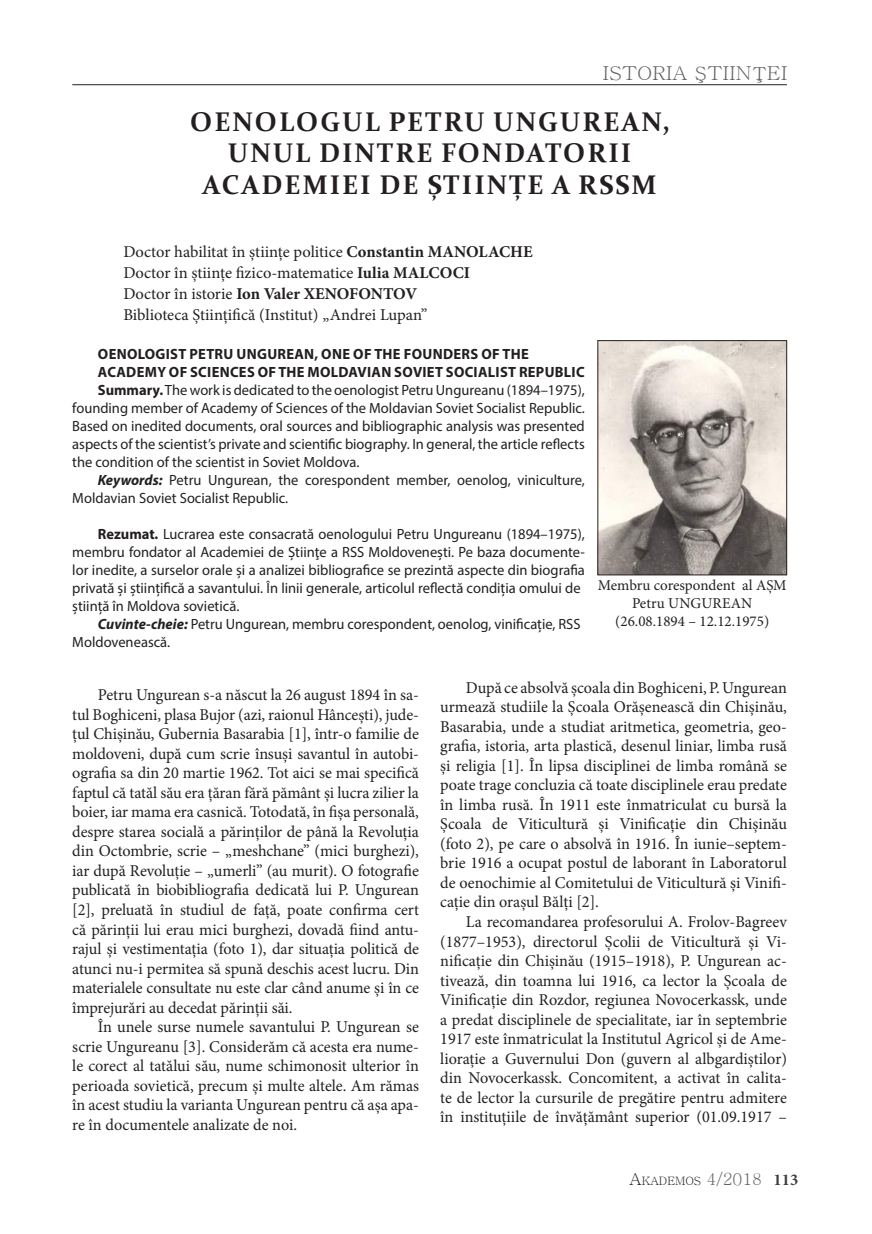
<style>
.page{position:relative;width:872px;height:1234px;background:#fff}
.page>*{position:absolute;margin:0;border:0;box-sizing:border-box;transform-origin:0 0}
.t1{font:700 27px/31.5px "Constantia";letter-spacing:.07em;color:#231f20;text-align:center}
.t2{font:19.2px "Batang";color:#636366;scale:1.06 1}
.t3{font:16.5px/19.5px "Minion Pro";color:#231f20;text-align:justify}
.t4{font:15px/18px "Minion Pro";color:#231f20;text-align:center}
.t5{font:14.85px/18px "Myriad Pro";color:#231f20}
.t6{font:700 14.85px "Myriad Pro";letter-spacing:.02em;color:#231f20}
.t7{font:11.55px "Batang";color:#231f20}
.s1{font-weight:700}
.s2{font-weight:700;font-style:italic}
.s3{font-size:16.5px}
.s4{font-size:16.5px;color:#636366}
.s5{font-family:"Minion Pro";font-weight:700;font-size:16.5px;color:#3e3e3f}
</style>
<div class="page">
<hr style="left:72px;top:84px;width:715px;height:1px;background:#231f20">
<img style="left:599px;top:342px;width:186px;height:231px">
<div style="left:597px;top:340px;width:190px;height:235px;border:1px solid #231f20"></div>
<p class="t2" style="left:602px;top:64px;width:176px">ISTORIA ŞTIINŢEI</p>
<h1 class="t1" style="left:190px;top:105px;width:481px">OENOLOGUL PETRU UNGUREAN,<br>UNUL DINTRE FONDATORII<br>ACADEMIEI DE ȘTIINȚE A RSSM</h1>
<p class="t3" style="left:123px;top:241px;width:411px;line-height:21px;text-align:left">Doctor habilitat în științe politice <span class="s1">Constantin MANOLACHE </span>Doctor în științe fizico-matematice <span class="s1">Iulia MALCOCI<br></span>Doctor în istorie <span class="s1">Ion Valer XENOFONTOV<br></span>Biblioteca Științifică (Institut) „Andrei Lupan”</p>
<p class="t6" style="left:98px;top:344px;width:432px">OENOLOGIST PETRU UNGUREAN, ONE OF THE FOUNDERS OF THE</p>
<p class="t6" style="left:98px;top:362px;width:488px">ACADEMY OF SCIENCES OF THE MOLDAVIAN SOVIET SOCIALIST REPUBLIC</p>
<p class="t5" style="left:98px;top:381px;width:488px"><span class="s1">Summary.</span> The work is dedicated to the oenologist Petru Ungureanu (1894–1975),</p>
<p class="t5" style="left:72px;top:399px;width:514px">founding member of Academy of Sciences of the Moldavian Soviet Socialist Republic.</p>
<p class="t5" style="left:72px;top:417px;width:514px">Based on inedited documents, oral sources and bibliographic analysis was presented</p>
<p class="t5" style="left:72px;top:435px;width:514px">aspects of the scientist’s private and scientific biography. In general, the article reflects</p>
<p class="t5" style="left:72px;top:453px;width:289px">the condition of the scientist in Soviet Moldova.</p>
<p class="t5" style="left:98px;top:471px;width:488px"><span class="s2">Keywords:</span> Petru Ungurean, the corespondent member, oenolog, viniculture,</p>
<p class="t5" style="left:72px;top:489px;width:217px">Moldavian Soviet Socialist Republic.</p>
<p class="t5" style="left:72px;top:525px;width:514px;text-indent:26px"><span class="s1">Rezumat.</span> Lucrarea este consacrată oenologului Petru Ungureanu (1894–1975), membru fondator al Academiei de Ştiinţe a RSS Moldovenești. Pe baza documente&shy;lor inedite, a surselor orale și a analizei bibliografice se prezintă aspecte din biografia privată și științifică a savantului. În linii generale, articolul reflectă condiția omului de știință în Moldova sovietică.</p>
<p class="t5" style="left:72px;top:615px;width:510px;text-indent:26px"><span class="s2">Cuvinte-cheie:</span> Petru Ungurean, membru corespondent, oenolog, vinificație, RSS<br>Moldovenească.</p>
<p class="t4" style="left:598px;top:576px;width:190px">Membru corespondent al AȘM<br>Petru UNGUREAN (26.08.1894 – 12.12.1975)</p>
<p class="t3" style="left:72px;top:685px;width:348px;text-indent:26px">Petru Ungurean s-a născut la 26 august 1894 în sa&shy;tul Boghiceni, plasa Bujor (azi, raionul Hâncești), jude&shy;țul Chișinău, Gubernia Basarabia [1], într-o familie de moldoveni, după cum scrie însuși savantul în autobi&shy;ografia sa din 20 martie 1962. Tot aici se mai specifică faptul că tatăl său era țăran fără pământ și lucra zilier la boier, iar mama era casnică. Totodată, în fișa personală, despre starea socială a părinților de până la Revoluția din Octombrie, scrie – „meshchane” (mici burghezi), iar după Revoluție – „umerli” (au murit). O fotografie publicată în biobibliografia dedicată lui P. Ungurean [2], preluată în studiul de față, poate confirma cert că părinții lui erau mici burghezi, dovadă fiind antu&shy;rajul și vestimentația (foto 1), dar situația politică de atunci nu-i permitea să spună deschis acest lucru. Din materialele consultate nu este clar când anume și în ce împrejurări au decedat părinții săi.</p>
<p class="t3" style="left:72px;top:1016px;width:348px;text-indent:26px">În unele surse numele savantului P. Ungurean se scrie Ungureanu [3]. Considerăm că acesta era nume&shy;le corect al tatălui său, nume schimonosit ulterior în perioada sovietică, precum și multe altele. Am rămas în acest studiu la varianta Ungurean pentru că așa apa&shy;re în documentele analizate de noi.</p>
<p class="t3" style="left:440px;top:677px;width:348px;text-indent:26px">După ce absolvă școala din Boghiceni, P. Ungurean urmează studiile la Școala Orășenească din Chișinău, Basarabia, unde a studiat aritmetica, geometria, geo&shy;grafia, istoria, arta plastică, desenul liniar, limba rusă și religia [1]. În lipsa disciplinei de limba română se poate trage concluzia că toate disciplinele erau predate în limba rusă. În 1911 este înmatriculat cu bursă la Școala de Viticultură și Vinificație din Chișinău (foto 2), pe care o absolvă în 1916. În iunie–septem&shy;brie 1916 a ocupat postul de laborant în Laboratorul de oenochimie al Comitetului de Viticultură și Vinifi&shy;cație din orașul Bălți [2].</p>
<p class="t3" style="left:440px;top:911px;width:348px;text-indent:26px">La recomandarea profesorului A. Frolov-Bagreev (1877–1953), directorul Școlii de Viticultură și Vi&shy;nificație din Chișinău (1915–1918), P. Ungurean ac&shy;tivează, din toamna lui 1916, ca lector la Școala de Vinificație din Rozdor, regiunea Novocerkassk, unde a predat disciplinele de specialitate, iar în septembrie 1917 este înmatriculat la Institutul Agricol și de Ame&shy;liorație a Guvernului Don (guvern al albgardiștilor) din Novocerkassk. Concomitent, a activat în calita&shy;te de lector la cursurile de pregătire pentru admitere în instituțiile de învățământ superior (01.09.1917 –</p>
<p class="t7" style="left:629px;top:1175px;width:170px"><span class="s3">A</span>KADEMOS <span class="s4">4/2018</span> <span class="s5">113</span></p>
</div>
